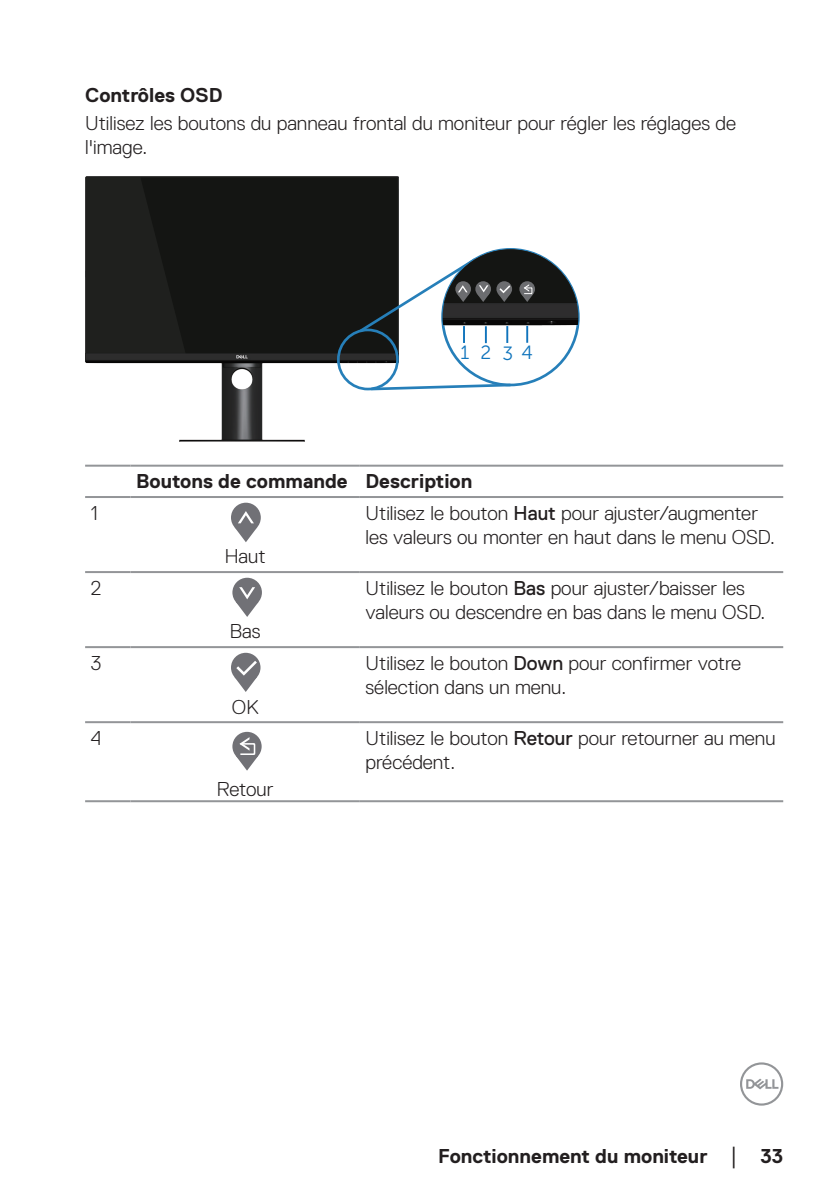
<style>
.page{position:relative;width:840px;height:1191px;background:#fff}
.page>*{position:absolute;margin:0;border:0;box-sizing:border-box;transform-origin:0 0}
.text{font:300 20px/24px "Dell Replica";color:#231f20}
.text_bold{font:700 20px "Dell Replica";color:#231f20}
.Head3{font:700 20px "Dell Replica";color:#231f20}
.t1{font:19.2px "Museo Sans For Dell 300";color:#1074bc}
.s1{font-weight:400}
.s2{font-family:"Times New Roman";font-weight:400;font-size:18px}
</style>
<div class="page">
<svg style="left:740px;top:1062px;width:42px;height:43px"></svg>
<img style="left:85px;top:177px;width:313px;height:265px">
<div style="left:86px;top:178px;width:311px;height:175px;background:#1f201e"></div>
<svg style="left:141px;top:178px;width:256px;height:175px;fill:#141513"></svg>
<div style="left:337px;top:328px;width:61px;height:62px;border:3px solid #267fb9;border-radius:50%"></div>
<svg style="left:368px;top:382px;width:145px;height:10px"></svg>
<img style="left:442px;top:249px;width:136px;height:136px;border-radius:68px">
<svg style="left:356px;top:249px;width:222px;height:94px"></svg>
<hr style="left:85px;top:465px;width:45px;height:2px;background:#939598">
<hr style="left:130px;top:465px;width:229px;height:2px;background:#939598">
<hr style="left:359px;top:465px;width:423px;height:2px;background:#939598">
<hr style="left:85px;top:496px;width:45px;height:2px;background:#939598">
<hr style="left:130px;top:496px;width:229px;height:2px;background:#939598">
<hr style="left:359px;top:496px;width:423px;height:2px;background:#939598">
<hr style="left:85px;top:571px;width:45px;height:2px;background:#939598">
<hr style="left:130px;top:571px;width:229px;height:2px;background:#939598">
<hr style="left:359px;top:571px;width:423px;height:2px;background:#939598">
<hr style="left:85px;top:646px;width:45px;height:2px;background:#939598">
<hr style="left:130px;top:646px;width:229px;height:2px;background:#939598">
<hr style="left:359px;top:646px;width:423px;height:2px;background:#939598">
<hr style="left:85px;top:721px;width:45px;height:2px;background:#939598">
<hr style="left:130px;top:721px;width:229px;height:2px;background:#939598">
<hr style="left:359px;top:721px;width:423px;height:2px;background:#939598">
<hr style="left:85px;top:800px;width:45px;height:2px;background:#939598">
<hr style="left:130px;top:800px;width:229px;height:2px;background:#939598">
<hr style="left:359px;top:800px;width:423px;height:2px;background:#939598">
<div style="left:231px;top:503px;width:30px;height:29px;background:#717176;border-radius:50%"></div>
<svg style="left:234px;top:511px;width:23px;height:31px"></svg>
<div style="left:232px;top:578px;width:30px;height:29px;background:#717176;border-radius:50%"></div>
<svg style="left:236px;top:587px;width:22px;height:30px"></svg>
<div style="left:231px;top:653px;width:29px;height:29px;background:#717176;border-radius:50%"></div>
<svg style="left:233px;top:658px;width:26px;height:34px"></svg>
<div style="left:232px;top:732px;width:29px;height:29px;background:#717176;border-radius:50%"></div>
<svg style="left:236px;top:737px;width:22px;height:33px"></svg>
<p class="Head3" style="left:85px;top:84px;width:139px">Contrôles OSD</p>
<p class="text" style="left:85px;top:112px;width:652px">Utilisez les boutons du panneau frontal du moniteur pour régler les réglages de l'image.</p>
<p class="t1" style="left:460px;top:342px;width:74px">1234</p>
<p class="text_bold" style="left:136px;top:470px;width:213px">Boutons de commande</p>
<p class="text_bold" style="left:365px;top:470px;width:108px">Description</p>
<p class="text" style="left:91px;top:501px;width:8px">1</p>
<p class="text" style="left:365px;top:501px;width:410px">Utilisez le bouton <span class="s1">Haut</span> pour ajuster/augmenter les valeurs ou monter en haut dans le menu OSD.</p>
<p class="text" style="left:225px;top:544px;width:42px">Haut</p>
<p class="text" style="left:91px;top:576px;width:12px">2</p>
<p class="text" style="left:365px;top:576px;width:401px">Utilisez le bouton <span class="s1">Bas</span> pour ajuster/baisser les valeurs ou descendre en bas dans le menu OSD.</p>
<p class="text" style="left:230px;top:619px;width:32px">Bas</p>
<p class="text" style="left:91px;top:651px;width:12px">3</p>
<p class="text" style="left:365px;top:651px;width:377px">Utilisez le bouton <span class="s1">Down</span> pour confirmer votre sélection dans un menu.</p>
<p class="text" style="left:232px;top:694px;width:28px">OK</p>
<p class="text" style="left:91px;top:726px;width:12px">4</p>
<p class="text" style="left:365px;top:726px;width:411px">Utilisez le bouton <span class="s1">Retour</span> pour retourner au menu précédent.</p>
<p class="text" style="left:217px;top:776px;width:58px">Retour</p>
<p class="text_bold" style="left:438px;top:1144px;width:346px">Fonctionnement du moniteur <span class="s2">│</span> 33</p>
</div>
